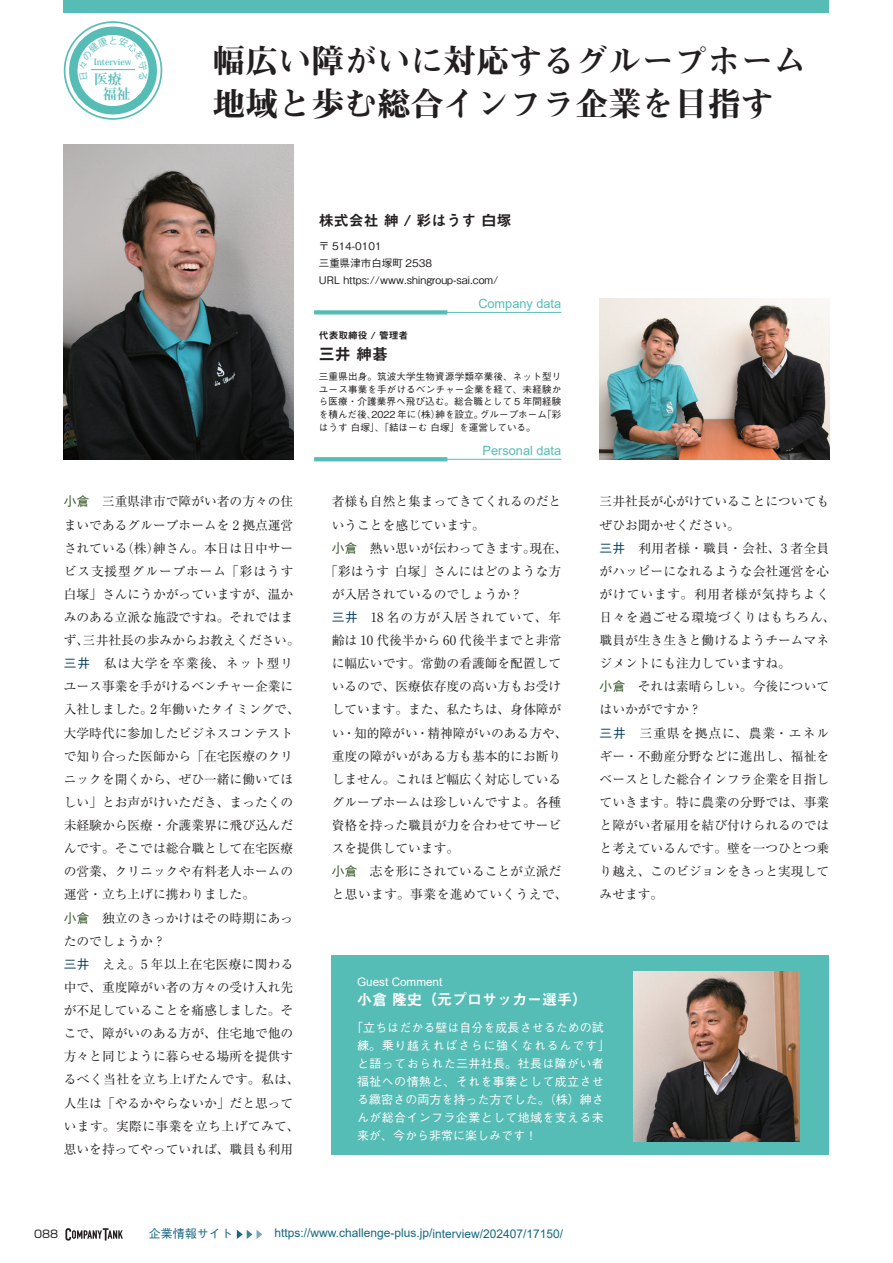
<style>
.page{position:relative;width:893px;height:1263px;background:#fff}
.page>*{position:absolute;margin:0;border:0;box-sizing:border-box;transform-origin:0 0}
.t1{font:33px "Midashi Min Pro MA31";color:#231f20}
.t2{font:15.9px "Midashi Go Pro MB31";color:#231f20}
.t3{font:15px "Midashi Go Pro MB31";color:#fff}
.t4{font:15px "Midashi Go Pro MB31";color:#231f20}
.t5{font:700 13.8px "Koz Min Pro";color:#56bcb6}
.t6{font:12.75px/23.1px "Ryumin Pro";color:#231f20}
.t7{font:12.75px "Arial";color:#56bcb6}
.t8{font:500 12px/18px "Gothic BBB Pro";letter-spacing:.03em;color:#fff}
.t9{font:12px "Arial";color:#156781}
.t10{font:500 12px "Gothic BBB Pro";color:#156781}
.t11{font:11.7px "Arial";color:#fff}
.t12{font:10.65px "Shin Go Pro";color:#231f20}
.t13{font:500 10.5px "Gothic BBB Pro";color:#231f20}
.t14{font:9.75px "Midashi Go Pro MB31";color:#231f20}
.t15{font:500 9.6px/12.8px "Gothic BBB Pro";color:#231f20;text-align:justify}
.t16{font:700 8.55px "Koz Min Pro";color:#56bcb6}
.s1{font-family:"Gothic BBB Pro";font-weight:500;color:#305625}
.s2{font-family:"Gothic BBB Pro";font-weight:500;color:#003b5b}
</style>
<div class="page">
<div style="left:64px;top:0;width:765px;height:13px;background:#56bcb6"></div>
<div style="left:332px;top:955px;width:497px;height:200px;background:#56bcb6"></div>
<img style="left:64px;top:145px;width:229px;height:315px">
<hr style="left:314px;top:312px;width:247px;height:1px;background:#56bcb6">
<hr style="left:314px;top:459px;width:247px;height:1px;background:#56bcb6">
<img style="left:600px;top:298px;width:229px;height:162px">
<img style="left:634px;top:971px;width:165px;height:170px">
<svg style="left:314px;top:310px;width:133px;height:4px"></svg>
<svg style="left:314px;top:457px;width:133px;height:4px"></svg>
<svg style="left:236px;top:1230px;width:26px;height:9px"></svg>
<svg style="left:65px;top:22px;width:96px;height:97px"></svg>
<div style="left:64px;top:21px;width:98px;height:99px;border:2px solid #56bcb6;border-radius:50%"></div>
<svg style="left:73px;top:31px;width:80px;height:79px"></svg>
<div style="left:69px;top:27px;width:88px;height:87px;border:8px solid #56bcb6;border-radius:50%"></div>
<svg style="left:65px;top:1228px;width:58px;height:12px"></svg>
<svg style="left:79px;top:36px;width:69px;height:44px"></svg>
<p class="t16" style="left:94px;top:56px;width:39px">Interview</p>
<p class="t5" style="left:94px;top:69px;width:29px">医療</p>
<p class="t5" style="left:103px;top:84px;width:29px">福祉</p>
<p class="t1" style="left:213px;top:36px;width:595px">幅広い障がいに対応するグループホーム</p>
<p class="t1" style="left:213px;top:78px;width:562px">地域と歩む総合インフラ企業を目指す</p>
<p class="t4" style="left:319px;top:209px;width:194px">株式会社 紳 / 彩はうす 白塚</p>
<p class="t13" style="left:319px;top:238px;width:64px">〒 514-0101</p>
<p class="t13" style="left:319px;top:255px;width:115px">三重県津市白塚町 2538</p>
<p class="t13" style="left:319px;top:272px;width:181px">URL https://www.shingroup-sai.com/</p>
<p class="t7" style="left:478px;top:295px;width:84px">Company data</p>
<p class="t14" style="left:319px;top:327px;width:91px">代表取締役 / 管理者</p>
<p class="t2" style="left:319px;top:341px;width:71px">三井 紳碁</p>
<p class="t15" style="left:319px;top:369px;width:244px">三重県出身。筑波大学生物資源学類卒業後、ネット型リユース事業を手がけるベンチャー企業を経て、未経験から医療・介護業界へ飛び込む。総合職として 5 年間経験を積んだ後、2022 年に（株）紳を設立。グループホーム「彩はうす 白塚」、「結ほーむ 白塚」を運営している。</p>
<p class="t7" style="left:483px;top:442px;width:80px">Personal data</p>
<p class="t6" style="left:64px;top:489px;width:237px"><span class="s1">小倉</span>　三重県津市で障がい者の方々の住まいであるグループホームを 2 拠点運営されている（株）紳さん。本日は日中サービス支援型グループホーム「彩はうす白塚」さんにうかがっていますが、温かみのある立派な施設ですね。それではまず、三井社長の歩みからお教えください。</p>
<p class="t6" style="left:64px;top:651px;width:237px"><span class="s2">三井</span>　私は大学を卒業後、ネット型リユース事業を手がけるベンチャー企業に入社しました。2 年働いたタイミングで、大学時代に参加したビジネスコンテストで知り合った医師から「在宅医療のクリニックを開くから、ぜひ一緒に働いてほしい」とお声がけいただき、まったくの未経験から医療・介護業界に飛び込んだんです。そこでは総合職として在宅医療の営業、クリニックや有料老人ホームの運営・立ち上げに携わりました。</p>
<p class="t6" style="left:64px;top:905px;width:231px"><span class="s1">小倉</span>　独立のきっかけはその時期にあったのでしょうか？</p>
<p class="t6" style="left:64px;top:952px;width:237px"><span class="s2">三井</span>　ええ。5 年以上在宅医療に関わる中で、重度障がい者の方々の受け入れ先が不足していることを痛感しました。そこで、障がいのある方が、住宅地で他の方々と同じように暮らせる場所を提供するべく当社を立ち上げたんです。私は、人生は「やるかやらないか」だと思っています。実際に事業を立ち上げてみて、思いを持ってやっていれば、職員も利用</p>
<p class="t6" style="left:332px;top:489px;width:231px">者様も自然と集まってきてくれるのだということを感じています。</p>
<p class="t6" style="left:332px;top:535px;width:237px"><span class="s1">小倉</span>　熱い思いが伝わってきます。現在、</p>
<p class="t6" style="left:325px;top:558px;width:237px">「彩はうす 白塚」さんにはどのような方</p>
<p class="t6" style="left:332px;top:582px;width:193px">が入居されているのでしょうか？</p>
<p class="t6" style="left:332px;top:605px;width:237px"><span class="s2">三井</span>　18 名の方が入居されていて、年齢は 10 代後半から 60 代後半までと非常に幅広いです。常勤の看護師を配置しているので、医療依存度の高い方もお受けしています。また、私たちは、身体障がい・知的障がい・精神障がいのある方や、重度の障がいがある方も基本的にお断りしません。これほど幅広く対応しているグループホームは珍しいんですよ。各種資格を持った職員が力を合わせてサービスを提供しています。</p>
<p class="t6" style="left:332px;top:859px;width:237px"><span class="s1">小倉</span>　志を形にされていることが立派だと思います。事業を進めていくうえで、</p>
<p class="t6" style="left:600px;top:489px;width:231px">三井社長が心がけていることについてもぜひお聞かせください。</p>
<p class="t6" style="left:600px;top:535px;width:237px"><span class="s2">三井</span>　利用者様・職員・会社、3 者全員がハッピーになれるような会社運営を心がけています。利用者様が気持ちよく日々を過ごせる環境づくりはもちろん、職員が生き生きと働けるようチームマネジメントにも注力していますね。</p>
<p class="t6" style="left:600px;top:674px;width:231px"><span class="s1">小倉</span>　それは素晴らしい。今後についてはいかがですか？</p>
<p class="t6" style="left:600px;top:720px;width:231px;text-align:justify"><span class="s2">三井</span>　三重県を拠点に、農業・エネルギー・不動産分野などに進出し、福祉をベースとした総合インフラ企業を目指していきます。特に農業の分野では、事業と障がい者雇用を結び付けられるのではと考えているんです。壁を一つひとつ乗り越え、このビジョンをきっと実現してみせます。</p>
<p class="t11" style="left:357px;top:974px;width:87px">Guest Comment</p>
<p class="t3" style="left:357px;top:987px;width:231px">小倉 隆史（元プロサッカー選手）</p>
<p class="t8" style="left:357px;top:1016px;width:254px;text-indent:-6px">「立ちはだかる壁は自分を成長させるための試練。乗り越えればさらに強くなれるんです」と語っておられた三井社長。社長は障がい者福祉への情熱と、それを事業として成立させる緻密さの両方を持った方でした。（株）紳さんが総合インフラ企業として地域を支える未来が、今から非常に楽しみです！</p>
<p class="t12" style="left:34px;top:1225px;width:26px">088</p>
<p class="t10" style="left:149px;top:1224px;width:85px">企業情報サイト</p>
<p class="t9" style="left:274px;top:1225px;width:290px">https://www.challenge-plus.jp/interview/202407/17150/</p>
</div>
